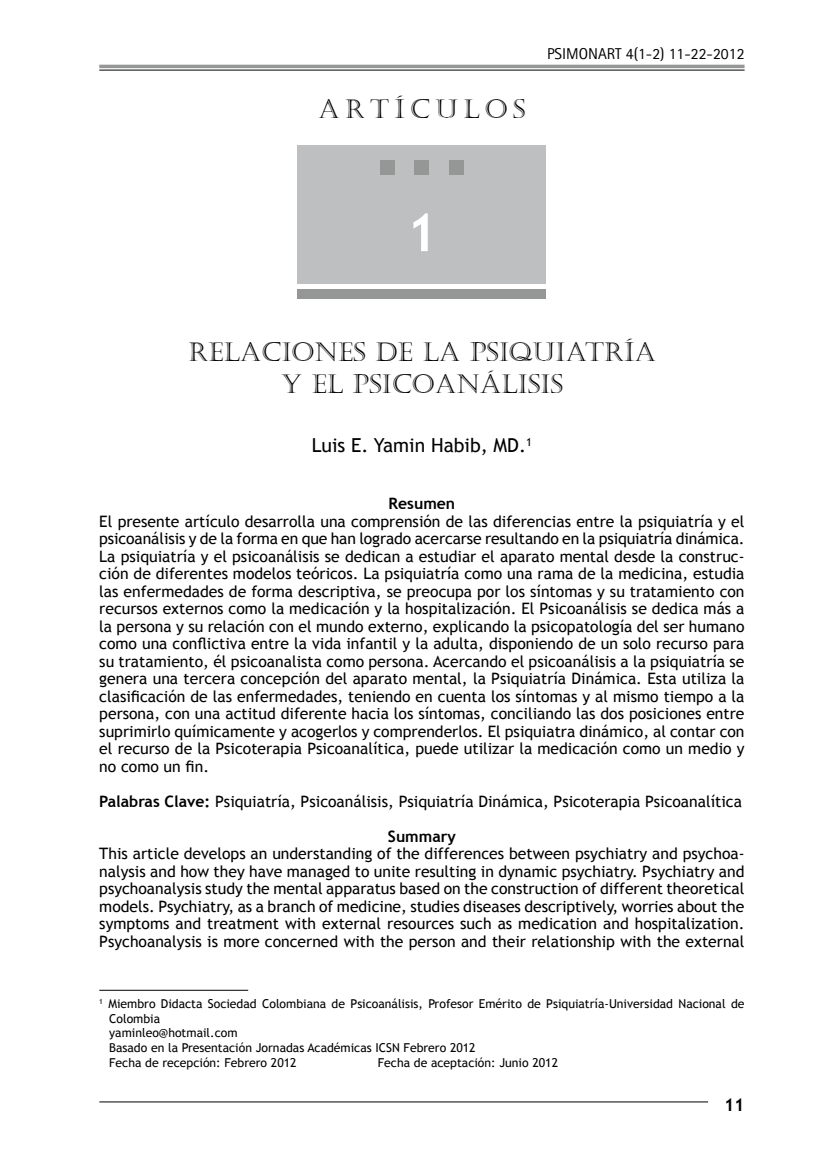
<style>
.page{position:relative;width:819px;height:1166px;background:#fff}
.page>*{position:absolute;margin:0;border:0;box-sizing:border-box;transform-origin:0 0}
.t1{font:700 52.5px "Trebuchet MS";color:#fff}
.t2{font:26.25px/31.5px "Castellar";color:#000;text-align:center}
.t3{font:26.25px "Castellar";letter-spacing:.2em;color:#000}
.t4{font:19.25px "Trebuchet MS";color:#000}
.t5{font:700 17.5px "Trebuchet MS";color:#000}
.t6{font:15.75px/17.5px "Trebuchet MS";color:#000;text-align:justify}
.t7{font:15.75px "Agfa Rotis Sans Serif";color:#000}
.t8{font:700 15.75px "Trebuchet MS";color:#000}
.t9{font:12.25px/14.7px "Trebuchet MS";color:#000}
.s1{font-weight:700}
</style>
<div class="page">
<hr style="left:99px;top:65px;width:645px;height:3px;background:#959797">
<hr style="left:99px;top:1101px;width:609px;height:1px;background:#000">
<hr style="left:99px;top:70px;width:645px;height:1px;background:#000">
<hr style="left:99px;top:990px;width:149px;height:1px;background:#000">
<div style="left:298px;top:145px;width:248px;height:139px;background:#bebfc0"></div>
<div style="left:298px;top:289px;width:248px;height:10px;background:#959797"></div>
<div style="left:379px;top:160px;width:15px;height:15px;background:#959797"></div>
<div style="left:414px;top:160px;width:15px;height:15px;background:#959797"></div>
<div style="left:449px;top:160px;width:15px;height:15px;background:#959797"></div>
<h2 class="t3" style="left:318px;top:94px;width:209px">ARTÍCULOS</h2>
<p class="t7" style="left:547px;top:44px;width:199px">PSIMONART 4(1-2) 11-22-2012</p>
<h1 class="t1" style="left:406px;top:200px;width:32px">1</h1>
<h2 class="t2" style="left:188px;top:337px;width:469px">RELACIONES DE LA PSIQUIATRÍA<br>Y EL PSICOANÁLISIS</h2>
<p class="t4" style="left:312px;top:434px;width:222px">Luis E. Yamin Habib, MD.<sup>1</sup></p>
<p class="t8" style="left:388px;top:494px;width:68px">Resumen</p>
<p class="t6" style="left:99px;top:513px;width:646px">El presente artículo desarrolla una comprensión de las diferencias entre la psiquiatría y el psicoanálisis y de la forma en que han logrado acercarse resultando en la psiquiatría dinámica.<br>La psiquiatría y el psicoanálisis se dedican a estudiar el aparato mental desde la construc&shy;ción de diferentes modelos teóricos. La psiquiatría como una rama de la medicina, estudia las enfermedades de forma descriptiva, se preocupa por los síntomas y su tratamiento con recursos externos como la medicación y la hospitalización. El Psicoanálisis se dedica más a la persona y su relación con el mundo externo, explicando la psicopatología del ser humano como una conflictiva entre la vida infantil y la adulta, disponiendo de un solo recurso para su tratamiento, él psicoanalista como persona. Acercando el psicoanálisis a la psiquiatría se genera una tercera concepción del aparato mental, la Psiquiatría Dinámica. Esta utiliza la clasificación de las enfermedades, teniendo en cuenta los síntomas y al mismo tiempo a la persona, con una actitud diferente hacia los síntomas, conciliando las dos posiciones entre suprimirlo químicamente y acogerlos y comprenderlos. El psiquiatra dinámico, al contar con el recurso de la Psicoterapia Psicoanalítica, puede utilizar la medicación como un medio y no como un fin.</p>
<p class="t6" style="left:99px;top:793px;width:644px"><span class="s1">Palabras Clave:</span> Psiquiatría, Psicoanálisis, Psiquiatría Dinámica, Psicoterapia Psicoanalítica</p>
<p class="t8" style="left:388px;top:826px;width:69px">Summary</p>
<p class="t6" style="left:99px;top:845px;width:646px">This article develops an understanding of the differences between psychiatry and psychoa&shy;nalysis and how they have managed to unite resulting in dynamic psychiatry. Psychiatry and psychoanalysis study the mental apparatus based on the construction of different theoretical models. Psychiatry, as a branch of medicine, studies diseases descriptively, worries about the symptoms and treatment with external resources such as medication and hospitalization.<br>Psychoanalysis is more concerned with the person and their relationship with the external</p>
<p class="t9" style="left:109px;top:996px;width:636px;text-indent:-10px"><sup>1</sup> Miembro Didacta Sociedad Colombiana de Psicoanálisis, Profesor Emérito de Psiquiatría-Universidad Nacional de Colombia<br>yaminleo@hotmail.com<br>Basado en la Presentación Jornadas Académicas ICSN Febrero 2012<br>Fecha de recepción: Febrero 2012</p>
<p class="t9" style="left:378px;top:1055px;width:182px">Fecha de aceptación: Junio 2012</p>
<p class="t5" style="left:724px;top:1094px;width:22px">11</p>
</div>
